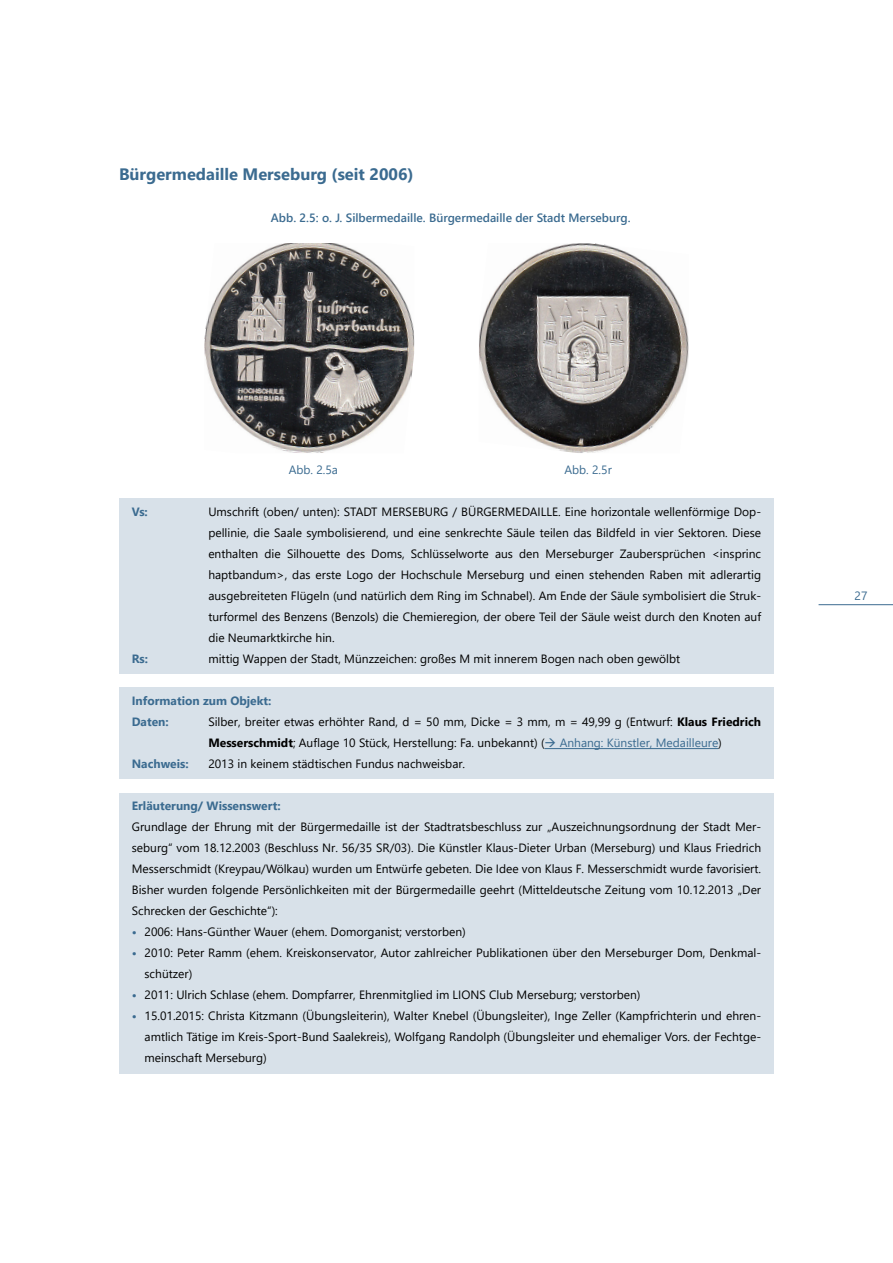
<style>
.page{position:relative;width:893px;height:1263px;background:#fff}
.page>*{position:absolute;margin:0;border:0;box-sizing:border-box;transform-origin:0 0}
.t1{font:700 16.5px "Segoe UI";color:#3b6b90}
.t2{font:12px/21px "Segoe UI";color:#000;text-align:justify}
.t3{font:700 12px/21px "Segoe UI";color:#3b6b90}
.t4{font:600 12px "Segoe UI";color:#3b6b90}
.t5{font:12px "Segoe UI";color:#3b6b90}
.s1{font-weight:700}
.s2{color:#3b6b90}
.s3{font-weight:700;color:#3b6b90}
</style>
<div class="page">
<hr style="left:819px;top:604px;width:74px;height:1px;background:#3b6b90">
<div style="left:119px;top:499px;width:655px;height:154px;background:#d8e1e9"></div>
<div style="left:119px;top:646px;width:655px;height:28px;background:#d8e1e9"></div>
<div style="left:119px;top:688px;width:655px;height:28px;background:#d8e1e9"></div>
<div style="left:119px;top:709px;width:655px;height:49px;background:#d8e1e9"></div>
<hr style="left:545px;top:748px;width:173px;height:1px;background:#3b6b90">
<div style="left:119px;top:751px;width:655px;height:28px;background:#d8e1e9"></div>
<div style="left:119px;top:793px;width:655px;height:28px;background:#d8e1e9"></div>
<div style="left:119px;top:814px;width:655px;height:70px;background:#d8e1e9"></div>
<div style="left:119px;top:877px;width:655px;height:49px;background:#d8e1e9"></div>
<div style="left:119px;top:919px;width:655px;height:28px;background:#d8e1e9"></div>
<div style="left:119px;top:940px;width:655px;height:49px;background:#d8e1e9"></div>
<div style="left:119px;top:982px;width:655px;height:28px;background:#d8e1e9"></div>
<div style="left:119px;top:1003px;width:655px;height:70px;background:#d8e1e9"></div>
<img style="left:204px;top:243px;width:210px;height:210px">
<img style="left:479px;top:243px;width:210px;height:210px">
<h1 class="t1" style="left:119px;top:159px;width:296px">Bürgermedaille Merseburg (seit 2006)</h1>
<p class="t4" style="left:271px;top:206px;width:361px">Abb. 2.5: o. J. Silbermedaille. Bürgermedaille der Stadt Merseburg.</p>
<p class="t5" style="left:289px;top:458px;width:51px">Abb. 2.5a</p>
<p class="t5" style="left:564px;top:458px;width:49px">Abb. 2.5r</p>
<p class="t3" style="left:132px;top:500px;width:18px">Vs:</p>
<p class="t2" style="left:208px;top:500px;width:554px">Umschrift (oben/ unten): STADT MERSEBURG / BÜRGERMEDAILLE. Eine horizontale wellenförmige Dop&shy;pellinie, die Saale symbolisierend, und eine senkrechte Säule teilen das Bildfeld in vier Sektoren. Diese enthalten die Silhouette des Doms, Schlüsselworte aus den Merseburger Zaubersprüchen &lt;insprinc haptbandum&gt;, das erste Logo der Hochschule Merseburg und einen stehenden Raben mit adlerartig ausgebreiteten Flügeln (und natürlich dem Ring im Schnabel). Am Ende der Säule symbolisiert die Struk&shy;turformel des Benzens (Benzols) die Chemieregion, der obere Teil der Säule weist durch den Knoten auf die Neumarktkirche hin.</p>
<p class="t3" style="left:132px;top:647px;width:18px">Rs:</p>
<p class="t2" style="left:208px;top:647px;width:473px">mittig Wappen der Stadt, Münzzeichen: großes M mit innerem Bogen nach oben gewölbt</p>
<p class="t3" style="left:132px;top:689px;width:141px">Information zum Objekt:<br>Daten:</p>
<p class="t2" style="left:208px;top:710px;width:554px">Silber, breiter etwas erhöhter Rand, d = 50 mm, Dicke = 3 mm, m = 49,99 g (Entwurf: <span class="s1">Klaus Friedrich<br>Messerschmidt</span>; Auflage 10 Stück, Herstellung: Fa. unbekannt) (<span class="s2">→ Anhang: Künstler, Medailleure</span>)</p>
<p class="t3" style="left:132px;top:752px;width:58px">Nachweis:</p>
<p class="t2" style="left:208px;top:752px;width:258px">2013 in keinem städtischen Fundus nachweisbar.</p>
<p class="t3" style="left:132px;top:794px;width:150px">Erläuterung/ Wissenswert:</p>
<p class="t2" style="left:132px;top:815px;width:631px">Grundlage der Ehrung mit der Bürgermedaille ist der Stadtratsbeschluss zur „Auszeichnungsordnung der Stadt Mer&shy;seburg“ vom 18.12.2003 (Beschluss Nr. 56/35 SR/03). Die Künstler Klaus-Dieter Urban (Merseburg) und Klaus Friedrich Messerschmidt (Kreypau/Wölkau) wurden um Entwürfe gebeten. Die Idee von Klaus F. Messerschmidt wurde favorisiert.<br>Bisher wurden folgende Persönlichkeiten mit der Bürgermedaille geehrt (Mitteldeutsche Zeitung vom 10.12.2013 „Der Schrecken der Geschichte“):</p>
<p class="t2" style="left:132px;top:920px;width:336px"><span class="s3">•</span> 2006: Hans-Günther Wauer (ehem. Domorganist; verstorben)</p>
<p class="t2" style="left:145px;top:941px;width:618px;text-indent:-13px"><span class="s3">•</span> 2010: Peter Ramm (ehem. Kreiskonservator, Autor zahlreicher Publikationen über den Merseburger Dom, Denkmal&shy;schützer)</p>
<p class="t2" style="left:132px;top:983px;width:510px"><span class="s3">•</span> 2011: Ulrich Schlase (ehem. Dompfarrer, Ehrenmitglied im LIONS Club Merseburg; verstorben)</p>
<p class="t2" style="left:145px;top:1004px;width:618px;text-indent:-13px"><span class="s3">•</span> 15.01.2015: Christa Kitzmann (Übungsleiterin), Walter Knebel (Übungsleiter), Inge Zeller (Kampfrichterin und ehren&shy;amtlich Tätige im Kreis-Sport-Bund Saalekreis), Wolfgang Randolph (Übungsleiter und ehemaliger Vors. der Fechtge&shy;meinschaft Merseburg)</p>
<p class="t5" style="left:854px;top:584px;width:14px">27</p>
</div>
